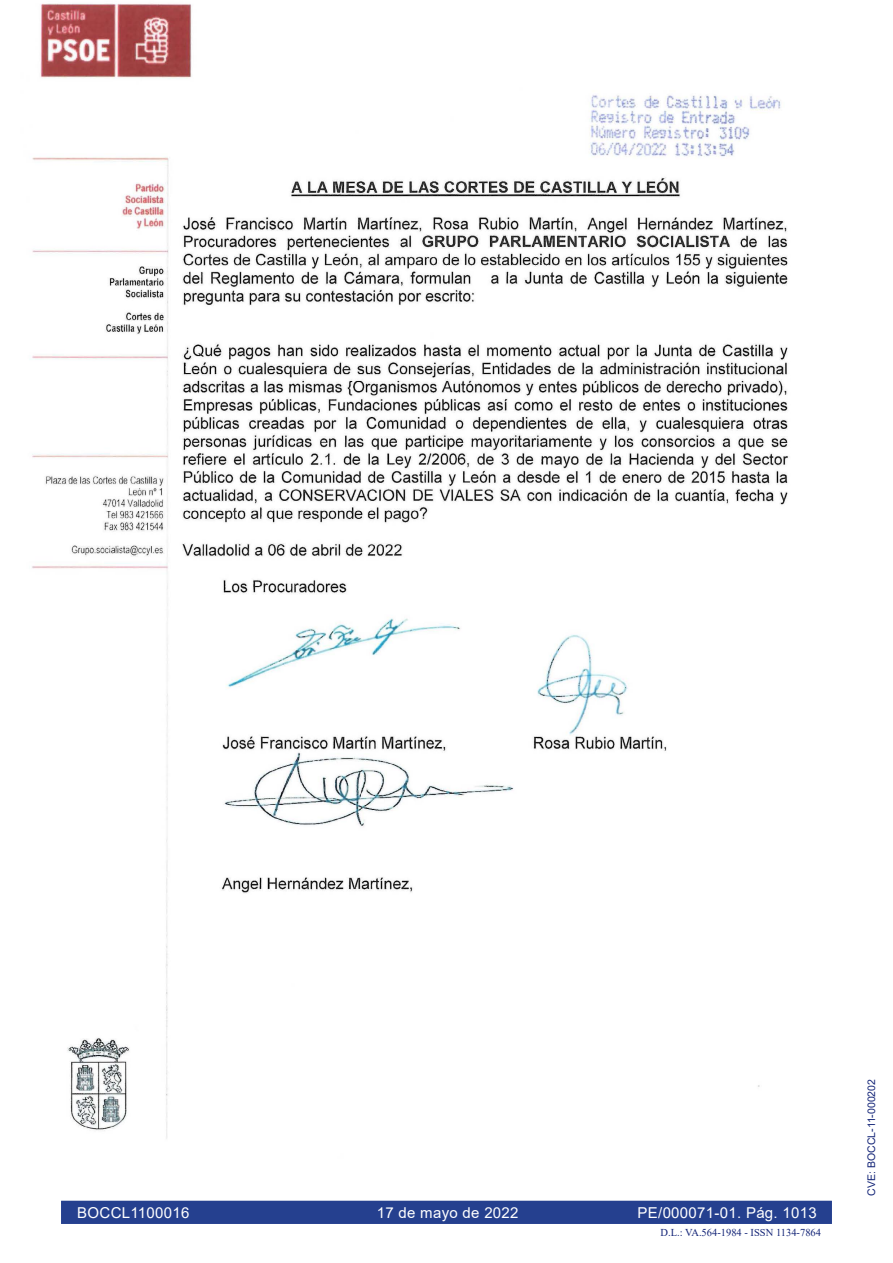
<style>
.page{position:relative;width:893px;height:1263px;background:#fff}
.page>*{position:absolute;margin:0;border:0;box-sizing:border-box;transform-origin:0 0}
.E_CVE{font:15px "Arial";letter-spacing:.02em;color:#fff}
.t1{font:10.5px "Times New Roman";color:#132477}
.t2{font:10.5px "Arial";color:#132477}
</style>
<div class="page">
<div style="left:60px;top:1200px;width:773px;height:25px;background:#25408f"></div>
<div style="left:60px;top:1199px;width:773px;height:26px;border:2px solid #fff"></div>
<img style="left:30px;top:3px;width:759px;height:1136px">
<p class="E_CVE" style="left:77px;top:1202px;width:114px">BOCCL1100016</p>
<p class="E_CVE" style="left:377px;top:1202px;width:143px">17 de mayo de 2022</p>
<p class="E_CVE" style="left:638px;top:1202px;width:181px">PE/000071-01. Pág. 1013</p>
<p class="t1" style="left:661px;top:1225px;width:162px">D.L.: VA.564-1984 - ISSN 1134-7864</p>
<p class="t2" style="left:864px;top:1195px;width:118px;rotate:-90deg">CVE: BOCCL-11-000202</p>
</div>
